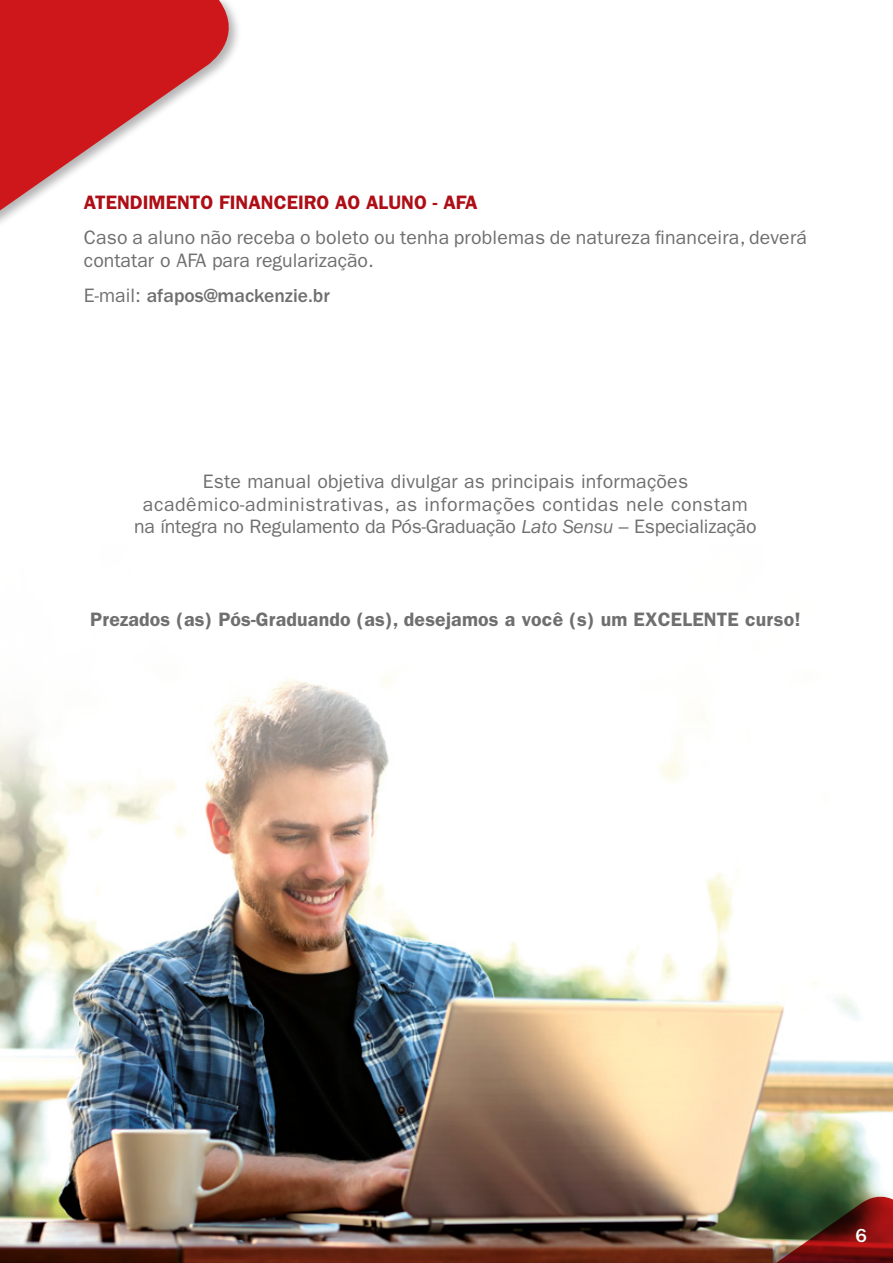
<style>
.page{position:relative;width:893px;height:1263px;background:#fff}
.page>*{position:absolute;margin:0;border:0;box-sizing:border-box;transform-origin:0 0}
.t1{font:19.5px/22.5px "ITC Franklin Gothic Std";letter-spacing:.01em;color:#706f6f}
.t2{font:600 19.5px "ITC Franklin Gothic Std";letter-spacing:.01em;color:#706f6f}
.t3{font:600 19.5px "ITC Franklin Gothic Std";color:#ae0e15}
.t4{font:500 19.5px "ITC Franklin Gothic Std";color:#706f6f}
.t5{font:500 19.5px "ITC Franklin Gothic Std";color:#fff}
.s1{font-weight:400}
.s2{font-style:italic}
</style>
<div class="page">
<img style="left:0;top:678px;width:893px;height:585px">
<svg style="left:776px;top:1190px;width:117px;height:73px"></svg>
<svg style="left:0;top:0;width:238px;height:218px;fill:#cd171a"></svg>
<p class="t3" style="left:84px;top:191px;width:395px">ATENDIMENTO FINANCEIRO AO ALUNO - AFA</p>
<p class="t1" style="left:84px;top:226px;width:724px">Caso a aluno não receba o boleto ou tenha problemas de natureza financeira, deverá contatar o AFA para regularização.</p>
<p class="t4" style="left:84px;top:285px;width:247px"><span class="s1">E-mail:</span> afapos@mackenzie.br</p>
<p class="t1" style="left:134px;top:470px;width:624px;text-align:center">Este manual objetiva divulgar as principais informações acadêmico-administrativas, as informações contidas nele constam na íntegra no Regulamento da Pós-Graduação <span class="s2">Lato Sensu</span> – Especialização</p>
<p class="t2" style="left:90px;top:608px;width:712px">Prezados (as) Pós-Graduando (as), desejamos a você (s) um EXCELENTE curso!</p>
<p class="t5" style="left:855px;top:1225px;width:13px">6</p>
</div>
